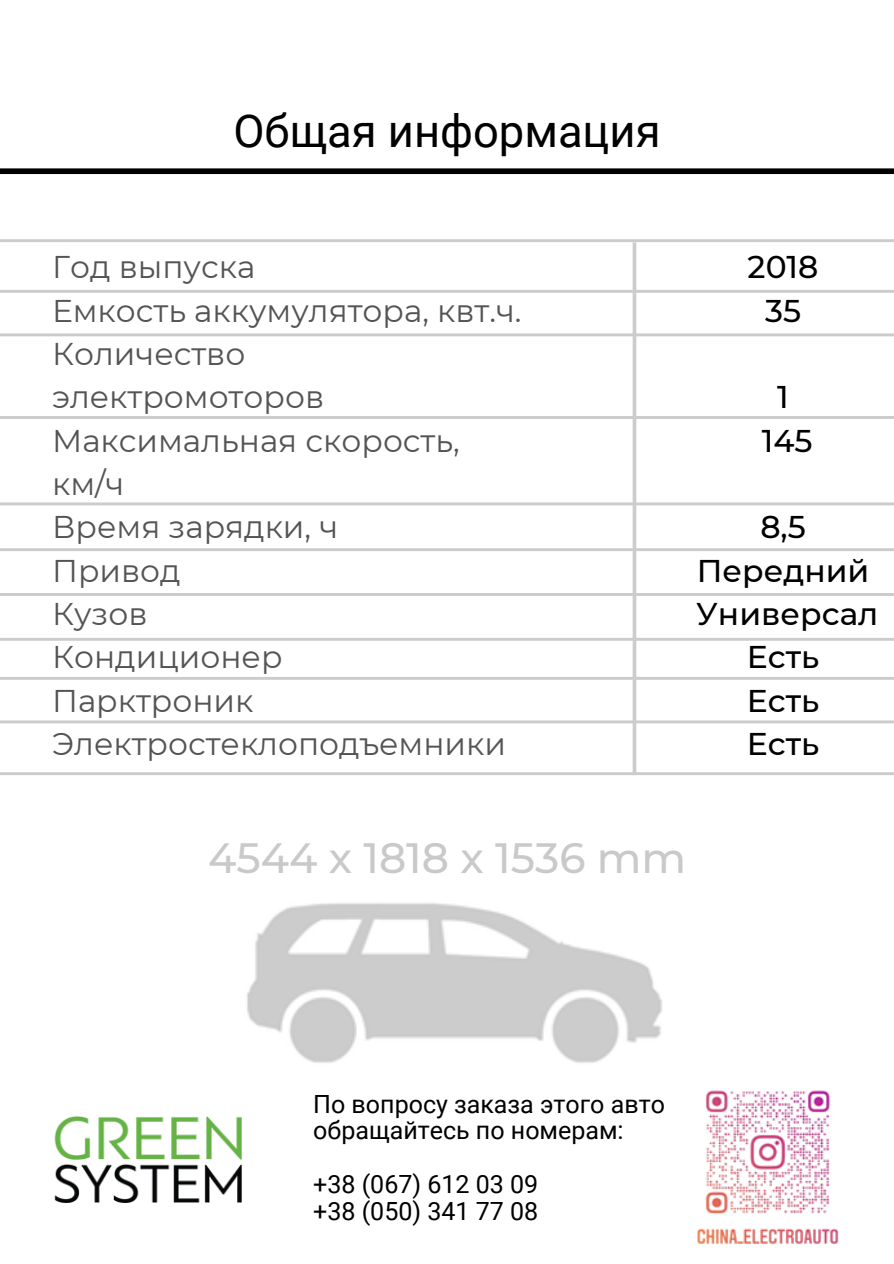
<style>
.page{position:relative;width:894px;height:1264px;background:#fff}
.page>*{position:absolute;margin:0;border:0;box-sizing:border-box;transform-origin:0 0}
.t1{font:45.3px "Roboto";color:#000}
.t2{font:500 42.3px "Montserrat";color:#c9c9c9}
.t3{font:31.35px/43.3px "Montserrat";color:#545454}
.t4{font:500 31.35px "Montserrat";color:#000}
.t5{font:25.05px/26.8px "Roboto";color:#000}
</style>
<div class="page">
<img style="left:247px;top:903px;width:415px;height:160px">
<img style="left:697px;top:1090px;width:141px;height:154px">
<img style="left:54px;top:1116px;width:187px;height:86px">
<div style="left:0;top:168px;width:893px;height:6px;background:#000"></div>
<svg style="left:0;top:239px;width:893px;height:537px"></svg>
<p class="t1" style="left:233px;top:105px;width:428px">Общая информация</p>
<p class="t3" style="left:52px;top:245px;width:205px">Год выпуска</p>
<p class="t3" style="left:52px;top:289px;width:471px">Емкость аккумулятора, квт.ч.</p>
<p class="t3" style="left:52px;top:332px;width:273px">Количество электромоторов</p>
<p class="t3" style="left:52px;top:418px;width:409px">Максимальная скорость,</p>
<p class="t3" style="left:52px;top:462px;width:74px">км/ч</p>
<p class="t3" style="left:52px;top:505px;width:287px">Время зарядки, ч</p>
<p class="t3" style="left:52px;top:548px;width:130px">Привод</p>
<p class="t3" style="left:52px;top:592px;width:97px">Кузов</p>
<p class="t3" style="left:52px;top:635px;width:232px">Кондиционер</p>
<p class="t3" style="left:52px;top:678px;width:203px">Парктроник</p>
<p class="t3" style="left:52px;top:722px;width:455px">Электростеклоподъемники</p>
<p class="t4" style="left:747px;top:248px;width:72px">2018</p>
<p class="t4" style="left:764px;top:291px;width:37px">35</p>
<p class="t4" style="left:777px;top:378px;width:13px">1</p>
<p class="t4" style="left:761px;top:421px;width:52px">145</p>
<p class="t4" style="left:760px;top:508px;width:47px">8,5</p>
<p class="t4" style="left:696px;top:551px;width:174px">Передний</p>
<p class="t4" style="left:696px;top:594px;width:183px">Универсал</p>
<p class="t4" style="left:746px;top:638px;width:74px">Есть</p>
<p class="t4" style="left:746px;top:681px;width:74px">Есть</p>
<p class="t4" style="left:746px;top:724px;width:74px">Есть</p>
<p class="t2" style="left:208px;top:832px;width:479px">4544 x 1818 x 1536 mm</p>
<p class="t5" style="left:313px;top:1090px;width:353px">По вопросу заказа этого авто обращайтесь по номерам:</p>
<p class="t5" style="left:313px;top:1170px;width:226px">+38 (067) 612 03 09</p>
<p class="t5" style="left:313px;top:1197px;width:226px">+38 (050) 341 77 08</p>
</div>
